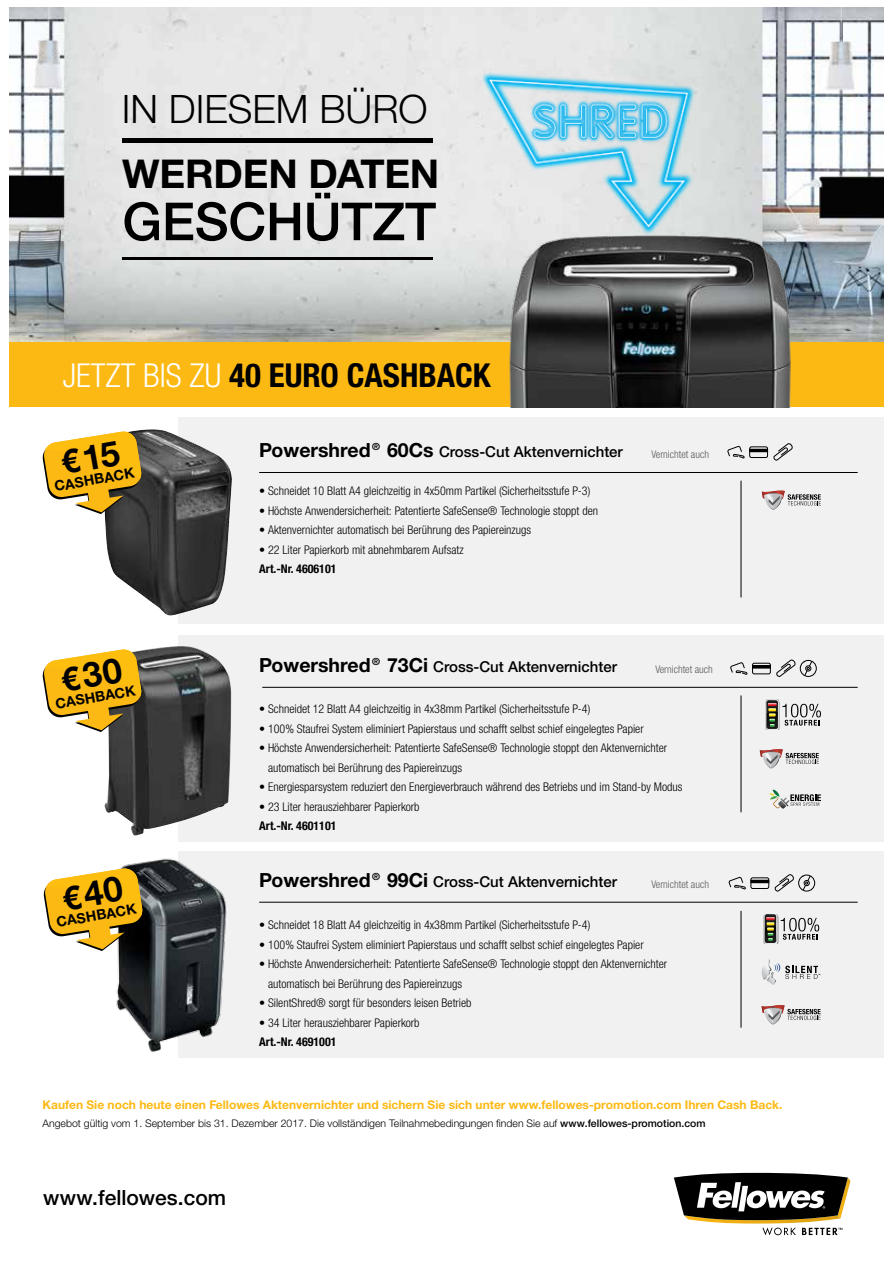
<style>
.page{position:relative;width:893px;height:1263px;background:#fff}
.page>*{position:absolute;margin:0;border:0;box-sizing:border-box;transform-origin:0 0}
.t1{font:500 52.5px "Helvetica Neue LTW1 G";letter-spacing:-.005em;color:#000}
.t2{font:700 39.75px "Helvetica Neue LTW1 G";letter-spacing:-.005em;color:#000}
.t3{font:300 39.3px "Helvetica Neue LTW1 G";color:#000}
.t4{font:700 condensed 33px "Helvetica Neue LTW1 G";color:#000}
.t5{font:500 21px "Helvetica Neue LTW1 G";color:#000}
.t6{font:500 15px "Helvetica Neue LTW1 G";color:#000}
.t7{font:700 14.1px "Helvetica Neue LTW1 G";color:#000}
.t8{font:300 condensed 12px/19.5px "Helvetica Neue LTW1 G";color:#000}
.t9{font:700 12px "Helvetica Neue LTW1 G";color:#fdb913}
.t10{font:700 condensed 12px "Helvetica Neue LTW1 G";color:#000}
.t11{font:300 10.5px "Helvetica Neue LTW1 G";color:#000}
.t12{font:300 condensed 10.5px "Helvetica Neue LTW1 G";color:#58595b}
.t13{font:700 9.9px "Helvetica Neue LTW1 G";color:#000}
.s1{font-weight:300;color:#fff}
.s2{font-weight:700;font-size:19.5px}
.s3{font-weight:500}
</style>
<div class="page">
<svg style="left:674px;top:1173px;width:176px;height:62px"></svg>
<div style="left:179px;top:417px;width:705px;height:207px;background:#f1f1f2"></div>
<div style="left:179px;top:635px;width:705px;height:207px;background:#f1f1f2"></div>
<div style="left:179px;top:851px;width:705px;height:207px;background:#f1f1f2"></div>
<hr style="left:259px;top:472px;width:599px;height:1px;background:#000">
<hr style="left:262px;top:687px;width:596px;height:1px;background:#000">
<hr style="left:259px;top:902px;width:599px;height:1px;background:#000">
<svg style="left:727px;top:443px;width:66px;height:18px"></svg>
<svg style="left:730px;top:660px;width:87px;height:17px"></svg>
<svg style="left:729px;top:874px;width:86px;height:17px"></svg>
<img style="left:104px;top:646px;width:127px;height:189px">
<img style="left:116px;top:851px;width:111px;height:207px">
<img style="left:104px;top:429px;width:128px;height:187px">
<hr style="left:741px;top:481px;width:1px;height:116px;background:#000">
<hr style="left:741px;top:911px;width:1px;height:117px;background:#000">
<hr style="left:741px;top:695px;width:1px;height:117px;background:#000">
<svg style="left:762px;top:490px;width:59px;height:20px"></svg>
<svg style="left:760px;top:749px;width:59px;height:19px"></svg>
<svg style="left:761px;top:1005px;width:60px;height:19px"></svg>
<svg style="left:765px;top:699px;width:56px;height:31px"></svg>
<img style="left:763px;top:915px;width:1px;height:29px">
<svg style="left:764px;top:914px;width:55px;height:30px"></svg>
<svg style="left:769px;top:790px;width:52px;height:19px"></svg>
<svg style="left:761px;top:959px;width:59px;height:26px"></svg>
<img style="left:9px;top:7px;width:875px;height:336px">
<div style="left:9px;top:343px;width:875px;height:64px;background:#fdb913"></div>
<hr style="left:123px;top:257px;width:310px;height:3px;background:#000">
<div style="left:123px;top:138px;width:310px;height:5px;background:#000"></div>
<img style="left:442px;top:234px;width:415px;height:173px">
<img style="left:480px;top:68px;width:217px;height:170px">
<svg style="left:42px;top:648px;width:100px;height:84px"></svg>
<svg style="left:43px;top:867px;width:100px;height:84px"></svg>
<svg style="left:42px;top:431px;width:100px;height:83px"></svg>
<h3 class="t3" style="left:122px;top:85px;width:307px">IN DIESEM BÜRO</h3>
<h2 class="t2" style="left:122px;top:149px;width:319px">WERDEN DATEN</h2>
<h1 class="t1" style="left:122px;top:190px;width:315px">GESCHÜTZT</h1>
<h3 class="t4" style="left:63px;top:356px;width:429px"><span class="s1">JETZT BIS ZU</span> 40 EURO CASHBACK</h3>
<p class="t7" style="left:53px;top:478px;width:82px;rotate:-10deg">CASHBACK</p>
<p class="t6" style="left:259px;top:443px;width:365px"><span class="s2">Powershred 60Cs</span> Cross-Cut Aktenvernichter</p>
<p class="t13" style="left:372px;top:440px;width:9px">®</p>
<p class="t8" style="left:259px;top:481px;width:333px">• Schneidet 10 Blatt A4 gleichzeitig in 4x50mm Partikel (Sicherheitsstufe P-3)</p>
<p class="t8" style="left:259px;top:501px;width:340px">• Höchste Anwendersicherheit: Patentierte SafeSense® Technologie stoppt den</p>
<p class="t8" style="left:259px;top:520px;width:273px">• Aktenvernichter automatisch bei Berührung des Papiereinzugs</p>
<p class="t8" style="left:259px;top:540px;width:206px">• 22 Liter Papierkorb mit abnehmbarem Aufsatz</p>
<p class="t10" style="left:259px;top:562px;width:79px">Art.-Nr. 4606101</p>
<p class="t12" style="left:651px;top:448px;width:59px">Vernichtet auch</p>
<p class="t6" style="left:259px;top:658px;width:359px"><span class="s2">Powershred 73Ci</span> Cross-Cut Aktenvernichter</p>
<p class="t13" style="left:372px;top:655px;width:9px">®</p>
<p class="t12" style="left:655px;top:663px;width:59px">Vernichtet auch</p>
<p class="t7" style="left:54px;top:695px;width:82px;rotate:-10deg">CASHBACK</p>
<p class="t7" style="left:55px;top:914px;width:82px;rotate:-10deg">CASHBACK</p>
<p class="t8" style="left:259px;top:699px;width:333px">• Schneidet 12 Blatt A4 gleichzeitig in 4x38mm Partikel (Sicherheitsstufe P-4)</p>
<p class="t8" style="left:259px;top:719px;width:386px">• 100% Staufrei System eliminiert Papierstaus und schafft selbst schief eingelegtes Papier</p>
<p class="t8" style="left:268px;top:738px;width:401px;text-indent:-9px">• Höchste Anwendersicherheit: Patentierte SafeSense® Technologie stoppt den Aktenvernichter automatisch bei Berührung des Papiereinzugs</p>
<p class="t8" style="left:259px;top:777px;width:425px">• Energiesparsystem reduziert den Energieverbrauch während des Betriebs und im Stand-by Modus</p>
<p class="t8" style="left:259px;top:797px;width:162px">• 23 Liter herausziehbarer Papierkorb</p>
<p class="t10" style="left:259px;top:819px;width:79px">Art.-Nr. 4601101</p>
<p class="t6" style="left:259px;top:873px;width:359px"><span class="s2">Powershred 99Ci</span> Cross-Cut Aktenvernichter</p>
<p class="t13" style="left:372px;top:871px;width:9px">®</p>
<p class="t12" style="left:651px;top:878px;width:59px">Vernichtet auch</p>
<p class="t8" style="left:259px;top:915px;width:333px">• Schneidet 18 Blatt A4 gleichzeitig in 4x38mm Partikel (Sicherheitsstufe P-4)</p>
<p class="t8" style="left:259px;top:935px;width:386px">• 100% Staufrei System eliminiert Papierstaus und schafft selbst schief eingelegtes Papier</p>
<p class="t8" style="left:268px;top:954px;width:401px;text-indent:-9px">• Höchste Anwendersicherheit: Patentierte SafeSense® Technologie stoppt den Aktenvernichter automatisch bei Berührung des Papiereinzugs</p>
<p class="t8" style="left:259px;top:993px;width:214px">• SilentShred® sorgt für besonders leisen Betrieb</p>
<p class="t8" style="left:259px;top:1013px;width:162px">• 34 Liter herausziehbarer Papierkorb</p>
<p class="t10" style="left:259px;top:1035px;width:79px">Art.-Nr. 4691001</p>
<p class="t9" style="left:43px;top:1097px;width:741px">Kaufen Sie noch heute einen Fellowes Aktenvernichter und sichern Sie sich unter www.fellowes-promotion.com Ihren Cash Back.</p>
<p class="t11" style="left:43px;top:1117px;width:665px">Angebot gültig vom 1. September bis 31. Dezember 2017. Die vollständigen Teilnahmebedingungen finden Sie auf <span class="s3">www.fellowes-promotion.com</span></p>
<h3 class="t5" style="left:43px;top:1185px;width:184px">www.fellowes.com</h3>
</div>
